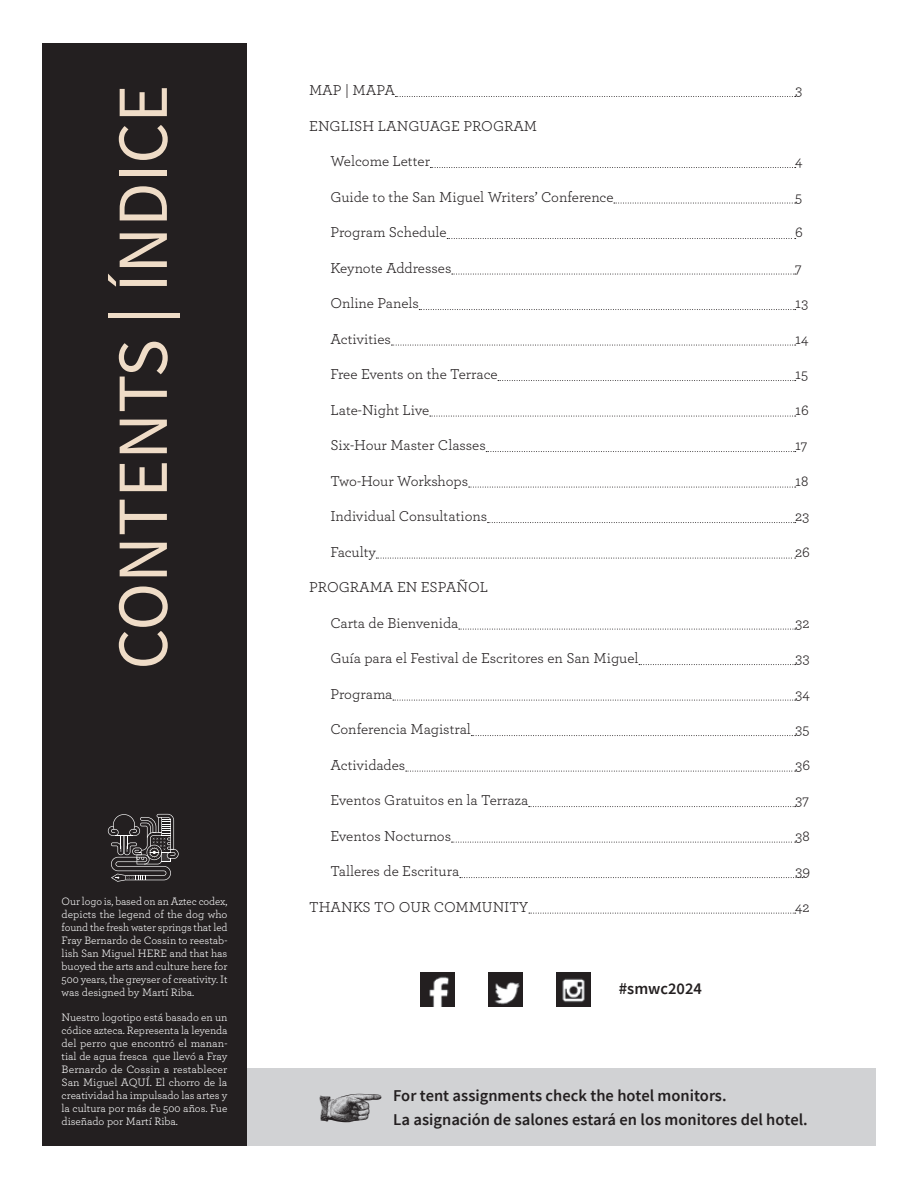
<style>
.page{position:relative;width:918px;height:1188px;background:#fff}
.page>*{position:absolute;margin:0;border:0;box-sizing:border-box;transform-origin:0 0}
.t1{font:72px "Source Sans Pro";color:#efdcc7}
.t2{font:45px "The Point";color:#231f20}
.t3{font:600 16.5px "Source Sans Pro";color:#231f20}
.t4{font:15px "Archer";color:#231f20}
.t5{font:11.25px/12.9px "Archer";letter-spacing:-.005em;color:#fff;text-align:justify}
</style>
<div class="page">
<div style="left:247px;top:1068px;width:628px;height:77px;background:#d1d2d4"></div>
<div style="left:43px;top:43px;width:204px;height:1102px;background:#231f20"></div>
<svg style="left:108px;top:814px;width:71px;height:68px"></svg>
<svg style="left:395px;top:96px;width:401px;height:1px"></svg>
<svg style="left:430px;top:167px;width:366px;height:1px"></svg>
<svg style="left:614px;top:203px;width:182px;height:1px"></svg>
<svg style="left:447px;top:238px;width:349px;height:1px"></svg>
<svg style="left:452px;top:274px;width:344px;height:1px"></svg>
<svg style="left:419px;top:309px;width:377px;height:1px"></svg>
<svg style="left:391px;top:345px;width:405px;height:1px"></svg>
<svg style="left:498px;top:380px;width:298px;height:1px"></svg>
<svg style="left:430px;top:416px;width:366px;height:1px"></svg>
<svg style="left:486px;top:451px;width:310px;height:1px"></svg>
<svg style="left:469px;top:487px;width:327px;height:1px"></svg>
<svg style="left:488px;top:522px;width:308px;height:1px"></svg>
<svg style="left:376px;top:558px;width:420px;height:1px"></svg>
<svg style="left:459px;top:629px;width:337px;height:1px"></svg>
<svg style="left:639px;top:664px;width:157px;height:1px"></svg>
<svg style="left:393px;top:700px;width:403px;height:1px"></svg>
<svg style="left:471px;top:735px;width:325px;height:1px"></svg>
<svg style="left:406px;top:771px;width:390px;height:1px"></svg>
<svg style="left:529px;top:806px;width:267px;height:1px"></svg>
<svg style="left:452px;top:842px;width:344px;height:1px"></svg>
<svg style="left:460px;top:877px;width:343px;height:1px"></svg>
<svg style="left:529px;top:913px;width:267px;height:1px"></svg>
<img style="left:488px;top:973px;width:34px;height:34px">
<img style="left:556px;top:973px;width:34px;height:34px">
<img style="left:420px;top:973px;width:34px;height:34px">
<h1 class="t1" style="left:98px;top:670px;width:587px;rotate:-90deg">CONTENTS | ÍNDICE</h1>
<p class="t5" style="left:62px;top:894px;width:167px">Our logo is, based on an Aztec codex, depicts the legend of the dog who found the fresh water springs that led Fray Bernardo de Cossin to reestab&shy;lish San Miguel HERE and that has buoyed the arts and culture here for 500 years, the greyser of creativity. It was designed by Martí Riba.</p>
<p class="t5" style="left:62px;top:1011px;width:167px">Nuestro logotipo está basado en un códice azteca. Representa la leyenda del perro que encontró el manan&shy;tial de agua fresca que llevó a Fray Bernardo de Cossin a restablecer San Miguel AQUÍ. El chorro de la creatividad ha impulsado las artes y la cultura por más de 500 años. Fue diseñado por Martí Riba.</p>
<h3 class="t4" style="left:309px;top:80px;width:87px">MAP | MAPA</h3>
<h3 class="t4" style="left:795px;top:80px;width:9px">3</h3>
<h3 class="t4" style="left:309px;top:115px;width:230px">ENGLISH LANGUAGE PROGRAM</h3>
<h3 class="t4" style="left:330px;top:151px;width:101px">Welcome Letter</h3>
<h3 class="t4" style="left:795px;top:151px;width:9px">4</h3>
<h3 class="t4" style="left:330px;top:186px;width:285px">Guide to the San Miguel Writers’ Conference</h3>
<h3 class="t4" style="left:795px;top:186px;width:9px">5</h3>
<h3 class="t4" style="left:330px;top:222px;width:118px">Program Schedule</h3>
<h3 class="t4" style="left:795px;top:222px;width:9px">6</h3>
<h3 class="t4" style="left:330px;top:257px;width:123px">Keynote Addresses</h3>
<h3 class="t4" style="left:795px;top:257px;width:8px">7</h3>
<h3 class="t4" style="left:330px;top:293px;width:90px">Online Panels</h3>
<h3 class="t4" style="left:795px;top:293px;width:15px">13</h3>
<h3 class="t4" style="left:330px;top:328px;width:62px">Activities</h3>
<h3 class="t4" style="left:795px;top:328px;width:15px">14</h3>
<h3 class="t4" style="left:330px;top:364px;width:169px">Free Events on the Terrace</h3>
<h3 class="t4" style="left:795px;top:364px;width:15px">15</h3>
<h3 class="t4" style="left:330px;top:399px;width:101px">Late-Night Live</h3>
<h3 class="t4" style="left:795px;top:399px;width:15px">16</h3>
<h3 class="t4" style="left:330px;top:435px;width:157px">Six-Hour Master Classes</h3>
<h3 class="t4" style="left:795px;top:435px;width:14px">17</h3>
<h3 class="t4" style="left:330px;top:470px;width:139px">Two-Hour Workshops</h3>
<h3 class="t4" style="left:795px;top:470px;width:15px">18</h3>
<h3 class="t4" style="left:330px;top:506px;width:158px">Individual Consultations</h3>
<h3 class="t4" style="left:795px;top:506px;width:16px">23</h3>
<h3 class="t4" style="left:330px;top:541px;width:47px">Faculty</h3>
<h3 class="t4" style="left:795px;top:541px;width:16px">26</h3>
<h3 class="t4" style="left:309px;top:577px;width:181px">PROGRAMA EN ESPAÑOL</h3>
<h3 class="t4" style="left:330px;top:612px;width:130px">Carta de Bienvenida</h3>
<h3 class="t4" style="left:795px;top:612px;width:16px">32</h3>
<h3 class="t4" style="left:330px;top:648px;width:310px">Guía para el Festival de Escritores en San Miguel</h3>
<h3 class="t4" style="left:795px;top:648px;width:16px">33</h3>
<h3 class="t4" style="left:330px;top:683px;width:64px">Programa</h3>
<h3 class="t4" style="left:795px;top:683px;width:16px">34</h3>
<h3 class="t4" style="left:330px;top:719px;width:142px">Conferencia Magistral</h3>
<h3 class="t4" style="left:795px;top:719px;width:16px">35</h3>
<h3 class="t4" style="left:330px;top:754px;width:76px">Actividades</h3>
<h3 class="t4" style="left:795px;top:754px;width:17px">36</h3>
<h3 class="t4" style="left:330px;top:790px;width:199px">Eventos Gratuitos en la Terraza</h3>
<h3 class="t4" style="left:795px;top:790px;width:15px">37</h3>
<h3 class="t4" style="left:330px;top:825px;width:122px">Eventos Nocturnos</h3>
<h3 class="t4" style="left:795px;top:825px;width:16px">38</h3>
<h3 class="t4" style="left:330px;top:861px;width:131px">Talleres de Escritura</h3>
<h3 class="t4" style="left:795px;top:861px;width:17px">39</h3>
<h3 class="t4" style="left:309px;top:896px;width:221px">THANKS TO OUR COMMUNITY</h3>
<h3 class="t4" style="left:795px;top:896px;width:16px">42</h3>
<h3 class="t3" style="left:619px;top:978px;width:85px">#smwc2024</h3>
<h2 class="t2" style="left:319px;top:1082px;width:65px">b</h2>
<h3 class="t3" style="left:393px;top:1085px;width:335px">For tent assignments check the hotel monitors.</h3>
<h3 class="t3" style="left:393px;top:1109px;width:416px">la asignación de salones estará en los monitores del hotel.</h3>
</div>
